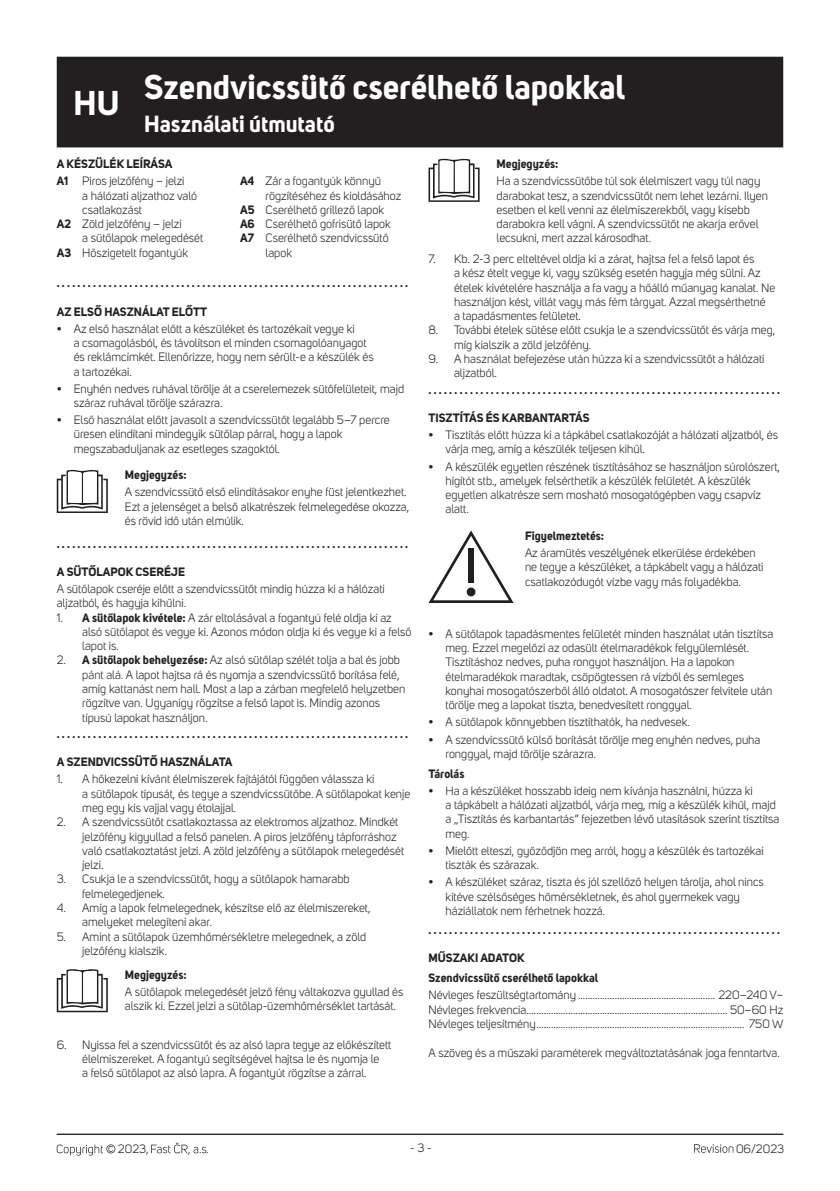
<style>
.page{position:relative;width:840px;height:1191px;background:#fff}
.page>*{position:absolute;margin:0;border:0;box-sizing:border-box;transform-origin:0 0}
.t1{font:700 34px "Uni Sans";color:#fff}
.t2{font:700 23px "Uni Sans";color:#fff}
.t3{font:12px/14.2px "Uni Sans";color:#231f20}
.t4{font:700 12px/20px "Uni Sans";color:#231f20}
.s1{font-weight:700}
.s2{font-family:"Uni Sans Bold"}
</style>
<div class="page">
<hr style="left:57px;top:1133px;width:725px;height:1px;background:#231f20">
<svg style="left:694px;top:1144px;width:39px;height:8px"></svg>
<svg style="left:57px;top:1144px;width:58px;height:11px"></svg>
<svg style="left:151px;top:1142px;width:55px;height:12px"></svg>
<svg style="left:57px;top:470px;width:51px;height:43px"></svg>
<svg style="left:57px;top:969px;width:51px;height:43px"></svg>
<svg style="left:428px;top:159px;width:51px;height:43px"></svg>
<svg style="left:428px;top:530px;width:85px;height:73px"></svg>
<div style="left:468px;top:548px;width:5px;height:35px;background:#231f20"></div>
<div style="left:466px;top:587px;width:9px;height:9px;background:#231f20;border-radius:50%"></div>
<div style="left:57px;top:57px;width:725px;height:90px;background:#231f20"></div>
<h1 class="t1" style="left:73px;top:82px;width:47px">HU</h1>
<h1 class="t1" style="left:144px;top:66px;width:482px">Szendvicssütő cserélhető lapokkal</h1>
<h2 class="t2" style="left:144px;top:110px;width:192px">Használati útmutató</h2>
<p class="t3" style="left:57px;top:155px;width:129px;line-height:17.2px"><span class="s1">A KÉSZÜLÉK LEÍRÁSA<br></span><span class="s2">A1</span> Piros jelzőfény – jelzi</p>
<p class="t3" style="left:82px;top:188px;width:116px">a hálózati aljzathoz való</p>
<p class="t3" style="left:82px;top:203px;width:61px">csatlakozást</p>
<p class="t3" style="left:57px;top:217px;width:126px"><span class="s1">A2</span> Zöld jelzőfény – jelzi</p>
<p class="t3" style="left:82px;top:231px;width:122px">a sütőlapok melegedését</p>
<p class="t3" style="left:57px;top:245px;width:133px"><span class="s1">A3</span> Hőszigetelt fogantyúk</p>
<p class="t3" style="left:240px;top:174px;width:142px"><span class="s1">A4</span> Zár a fogantyúk könnyű</p>
<p class="t3" style="left:265px;top:188px;width:137px">rögzítéséhez és kioldásához</p>
<p class="t3" style="left:240px;top:203px;width:145px"><span class="s1">A5</span> Cserélhető grillező lapok</p>
<p class="t3" style="left:240px;top:217px;width:152px"><span class="s1">A6</span> Cserélhető gofrisütő lapok</p>
<p class="t3" style="left:240px;top:231px;width:150px"><span class="s1">A7</span> Cserélhető szendvicssütő</p>
<p class="t3" style="left:265px;top:245px;width:28px">lapok</p>
<p class="t4" style="left:57px;top:273px;width:353px">. . . . . . . . . . . . . . . . . . . . . . . . . . . . . . . . . . . . . . . . . . . . . . . . . . . . . . . . . . . . . . . . . . . .</p>
<p class="t4" style="left:57px;top:301px;width:152px">AZ ELSŐ HASZNÁLAT ELŐTT</p>
<p class="t3" style="left:74px;top:322px;width:301px;text-indent:-17px">• Az első használat előtt a készüléket és tartozékait vegye ki<br>a csomagolásból, és távolítson el minden csomagolóanyagot és reklámcímkét. Ellenőrizze, hogy nem sérült-e a készülék és a tartozékai.</p>
<p class="t3" style="left:74px;top:381px;width:332px;text-indent:-17px">• Enyhén nedves ruhával törölje át a cserelemezek sütőfelületeit, majd száraz ruhával törölje szárazra.</p>
<p class="t3" style="left:74px;top:413px;width:317px;text-indent:-17px">• Első használat előtt javasolt a szendvicssütőt legalább 5–7 percre üresen elindítani mindegyik sütőlap párral, hogy a lapok megszabaduljanak az esetleges szagoktól.</p>
<p class="t4" style="left:125px;top:465px;width:63px">Megjegyzés:</p>
<p class="t3" style="left:125px;top:485px;width:286px">A szendvicssütő első elindításakor enyhe füst jelentkezhet.<br>Ezt a jelenséget a belső alkatrészek felmelegedése okozza, és rövid idő után elmúlik.</p>
<p class="t4" style="left:57px;top:533px;width:353px">. . . . . . . . . . . . . . . . . . . . . . . . . . . . . . . . . . . . . . . . . . . . . . . . . . . . . . . . . . . . . . . . . . . .</p>
<p class="t4" style="left:57px;top:561px;width:130px">A SÜTŐLAPOK CSERÉJE</p>
<p class="t3" style="left:57px;top:582px;width:329px">A sütőlapok cseréje előtt a szendvicssütőt mindig húzza ki a hálózati aljzatból, és hagyja kihűlni.</p>
<p class="t3" style="left:82px;top:610px;width:330px;text-indent:-26px">1. <span class="s1">A sütőlapok kivétele:</span> A zár eltolásával a fogantyú felé oldja ki az alsó sütőlapot és vegye ki. Azonos módon oldja ki és vegye ki a felső lapot is.</p>
<p class="t3" style="left:82px;top:653px;width:324px;text-indent:-26px">2. <span class="s1">A sütőlapok behelyezése:</span> Az alsó sütőlap szélét tolja a bal és jobb pánt alá. A lapot hajtsa rá és nyomja a szendvicssütő borítása felé, amíg kattanást nem hall. Most a lap a zárban megfelelő helyzetben rögzítve van. Ugyanígy rögzítse a felső lapot is. Mindig azonos típusú lapokat használjon.</p>
<p class="t4" style="left:57px;top:723px;width:353px">. . . . . . . . . . . . . . . . . . . . . . . . . . . . . . . . . . . . . . . . . . . . . . . . . . . . . . . . . . . . . . . . . . . .</p>
<p class="t4" style="left:57px;top:752px;width:177px">A SZENDVICSSÜTŐ HASZNÁLATA</p>
<p class="t3" style="left:82px;top:772px;width:329px;text-indent:-26px">1. A hőkezelni kívánt élelmiszerek fajtájától függően válassza ki<br>a sütőlapok típusát, és tegye a szendvicssütőbe. A sütőlapokat kenje meg egy kis vajjal vagy étolajjal.</p>
<p class="t3" style="left:82px;top:815px;width:323px;text-indent:-26px">2. A szendvicssütőt csatlakoztassa az elektromos aljzathoz. Mindkét jelzőfény kigyullad a felső panelen. A piros jelzőfény tápforráshoz való csatlakoztatást jelzi. A zöld jelzőfény a sütőlapok melegedését jelzi.</p>
<p class="t3" style="left:82px;top:872px;width:269px;text-indent:-26px">3. Csukja le a szendvicssütőt, hogy a sütőlapok hamarabb felmelegedjenek.</p>
<p class="t3" style="left:82px;top:901px;width:289px;text-indent:-26px">4. Amíg a lapok felmelegednek, készítse elő az élelmiszereket, amelyeket melegíteni akar.</p>
<p class="t3" style="left:82px;top:929px;width:285px;text-indent:-26px">5. Amint a sütőlapok üzemhőmérsékletre melegednek, a zöld jelzőfény kialszik.</p>
<p class="t4" style="left:125px;top:964px;width:63px">Megjegyzés:</p>
<p class="t3" style="left:125px;top:984px;width:280px">A sütőlapok melegedését jelző fény váltakozva gyullad és alszik ki. Ezzel jelzi a sütőlap-üzemhőmérséklet tartását.</p>
<p class="t3" style="left:82px;top:1037px;width:310px;text-indent:-26px">6. Nyissa fel a szendvicssütőt és az alsó lapra tegye az előkészített élelmiszereket. A fogantyú segítségével hajtsa le és nyomja le<br>a felső sütőlapot az alsó lapra. A fogantyút rögzítse a zárral.</p>
<p class="t4" style="left:496px;top:154px;width:63px">Megjegyzés:</p>
<p class="t3" style="left:496px;top:174px;width:273px">Ha a szendvicssütőbe túl sok élelmiszert vagy túl nagy darabokat tesz, a szendvicssütőt nem lehet lezárni. Ilyen esetben el kell venni az élelmiszerekből, vagy kisebb darabokra kell vágni. A szendvicssütőt ne akarja erővel lecsukni, mert azzal károsodhat.</p>
<p class="t3" style="left:454px;top:252px;width:322px;text-indent:-26px">7. Kb. 2-3 perc elteltével oldja ki a zárat, hajtsa fel a felső lapot és<br>a kész ételt vegye ki, vagy szükség esetén hagyja még sülni. Az ételek kivételére használja a fa vagy a hőálló műanyag kanalat. Ne használjon kést, villát vagy más fém tárgyat. Azzal megsérthetné<br>a tapadásmentes felületet.</p>
<p class="t3" style="left:454px;top:323px;width:322px;text-indent:-26px">8. További ételek sütése előtt csukja le a szendvicssütőt és várja meg, míg kialszik a zöld jelzőfény.</p>
<p class="t3" style="left:454px;top:352px;width:312px;text-indent:-26px">9. A használat befejezése után húzza ki a szendvicssütőt a hálózati aljzatból.</p>
<p class="t4" style="left:428px;top:379px;width:353px">. . . . . . . . . . . . . . . . . . . . . . . . . . . . . . . . . . . . . . . . . . . . . . . . . . . . . . . . . . . . . . . . . . . .</p>
<p class="t4" style="left:428px;top:408px;width:162px">TISZTÍTÁS ÉS KARBANTARTÁS</p>
<p class="t3" style="left:445px;top:428px;width:334px;text-indent:-17px">• Tisztítás előtt húzza ki a tápkábel csatlakozóját a hálózati aljzatból, és várja meg, amíg a készülék teljesen kihűl.</p>
<p class="t3" style="left:445px;top:459px;width:336px;text-indent:-17px">• A készülék egyetlen részének tisztításához se használjon súrolószert, hígítót stb., amelyek felsérthetik a készülék felületét. A készülék egyetlen alkatrésze sem mosható mosogatógépben vagy csapvíz alatt.</p>
<p class="t4" style="left:524px;top:525px;width:81px">Figyelmeztetés:</p>
<p class="t3" style="left:524px;top:546px;width:240px">Az áramütés veszélyének elkerülése érdekében ne tegye a készüléket, a tápkábelt vagy a hálózati csatlakozódugót vízbe vagy más folyadékba.</p>
<p class="t3" style="left:445px;top:626px;width:329px;text-indent:-17px">• A sütőlapok tapadásmentes felületét minden használat után tisztítsa meg. Ezzel megelőzi az odasült ételmaradékok felgyülemlését.<br>Tisztításhoz nedves, puha rongyot használjon. Ha a lapokon ételmaradékok maradtak, csöpögtessen rá vízből és semleges konyhai mosogatószerből álló oldatot. A mosogatószer felvitele után törölje meg a lapokat tiszta, benedvesített ronggyal.</p>
<p class="t3" style="left:428px;top:715px;width:263px">• A sütőlapok könnyebben tisztíthatók, ha nedvesek.</p>
<p class="t3" style="left:445px;top:732px;width:316px;text-indent:-17px">• A szendvicssütő külső borítását törölje meg enyhén nedves, puha ronggyal, majd törölje szárazra.</p>
<p class="t4" style="left:428px;top:763px;width:37px">Tárolás</p>
<p class="t3" style="left:445px;top:783px;width:335px;text-indent:-17px">• Ha a készüléket hosszabb ideig nem kívánja használni, húzza ki<br>a tápkábelt a hálózati aljzatból, várja meg, míg a készülék kihűl, majd a „Tisztítás és karbantartás“ fejezetben lévő utasítások szerint tisztítsa meg.</p>
<p class="t3" style="left:445px;top:843px;width:319px;text-indent:-17px">• Mielőtt elteszi, győződjön meg arról, hogy a készülék és tartozékai tiszták és szárazak.</p>
<p class="t3" style="left:445px;top:875px;width:319px;text-indent:-17px">• A készüléket száraz, tiszta és jól szellőző helyen tárolja, ahol nincs kitéve szélsőséges hőmérsékletnek, és ahol gyermekek vagy háziállatok nem férhetnek hozzá.</p>
<p class="t4" style="left:428px;top:919px;width:353px">. . . . . . . . . . . . . . . . . . . . . . . . . . . . . . . . . . . . . . . . . . . . . . . . . . . . . . . . . . . . . . . . . . . .</p>
<p class="t4" style="left:428px;top:948px;width:171px">MŰSZAKI ADATOK<br>Szendvicssütő cserélhető lapokkal</p>
<p class="t3" style="left:428px;top:988px;width:149px">Névleges feszültségtartomány</p>
<p class="t3" style="left:718px;top:988px;width:66px">220–240 V~</p>
<p class="t3" style="left:428px;top:1002px;width:99px">Névleges frekvencia</p>
<p class="t3" style="left:729px;top:1002px;width:55px">50–60 Hz</p>
<p class="t3" style="left:428px;top:1016px;width:109px">Névleges teljesítmény</p>
<p class="t3" style="left:748px;top:1016px;width:36px">750 W</p>
<p class="t3" style="left:428px;top:1045px;width:352px">A szöveg és a műszaki paraméterek megváltoztatásának joga fenntartva.</p>
<p class="t3" style="left:118px;top:1142px;width:32px">2023,</p>
<p class="t3" style="left:206px;top:1142px;width:4px">.</p>
<p class="t3" style="left:410px;top:1140px;width:23px">- 3 -</p>
<p class="t3" style="left:735px;top:1141px;width:50px">06/2023</p>
</div>
